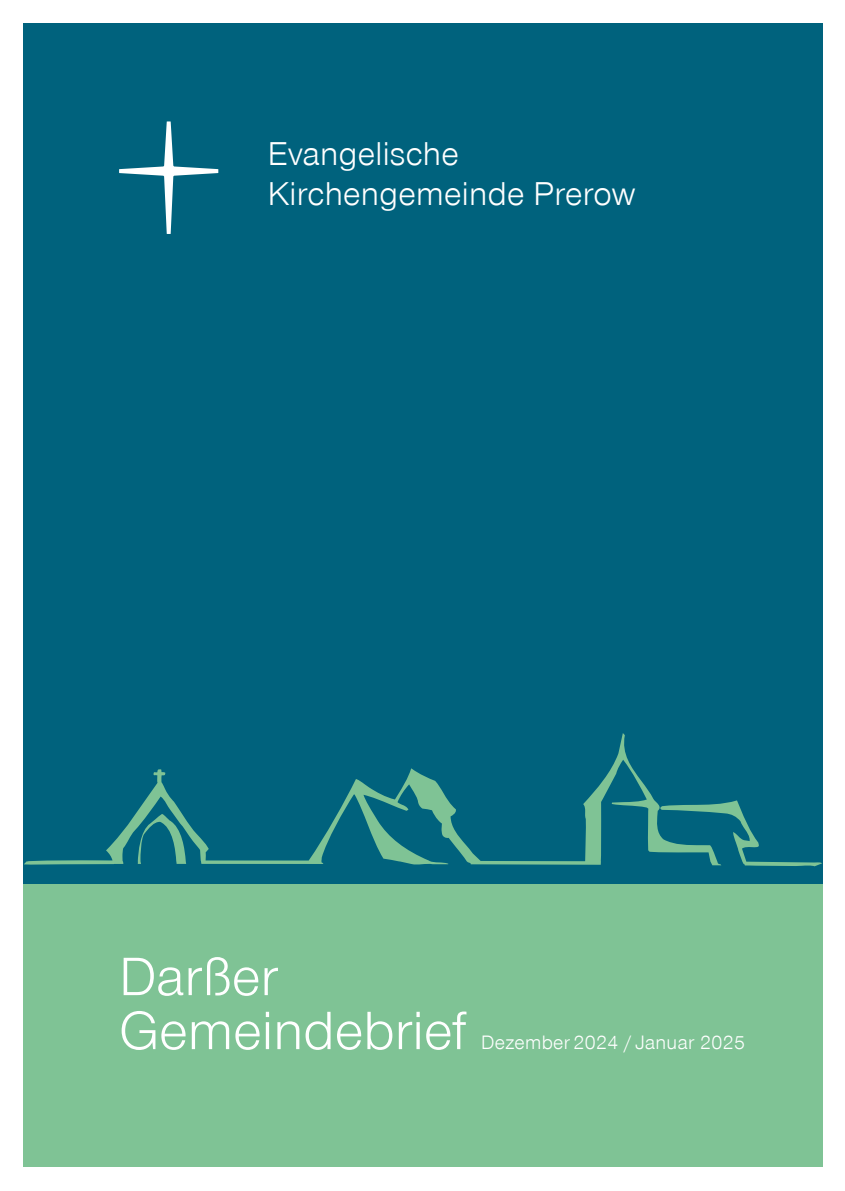
<style>
.page{position:relative;width:845px;height:1191px;background:#fff}
.page>*{position:absolute;margin:0;border:0;box-sizing:border-box;transform-origin:0 0}
.t1{font:56px/54px "Nordkirchen Font";color:#fff}
.t2{font:34px/40px "Nordkirchen Font";letter-spacing:.01em;color:#fff}
.t3{font:20px "Nordkirchen Font";letter-spacing:.02em;color:#fff}
</style>
<div class="page">
<div style="left:23px;top:873px;width:799px;height:293px;background:#7fc395"></div>
<div style="left:23px;top:23px;width:799px;height:860px;background:#00627d"></div>
<svg style="left:119px;top:121px;width:99px;height:113px"></svg>
<svg style="left:712px;top:800px;width:110px;height:66px"></svg>
<svg style="left:24px;top:733px;width:697px;height:132px"></svg>
<p class="t2" style="left:268px;top:134px;width:369px">Evangelische<br>Kirchengemeinde Prerow</p>
<h1 class="t1" style="left:119px;top:950px;width:349px">Darßer<br>Gemeindebrief</h1>
<p class="t3" style="left:481px;top:1031px;width:265px">Dezember 2024 / Januar 2025</p>
</div>
